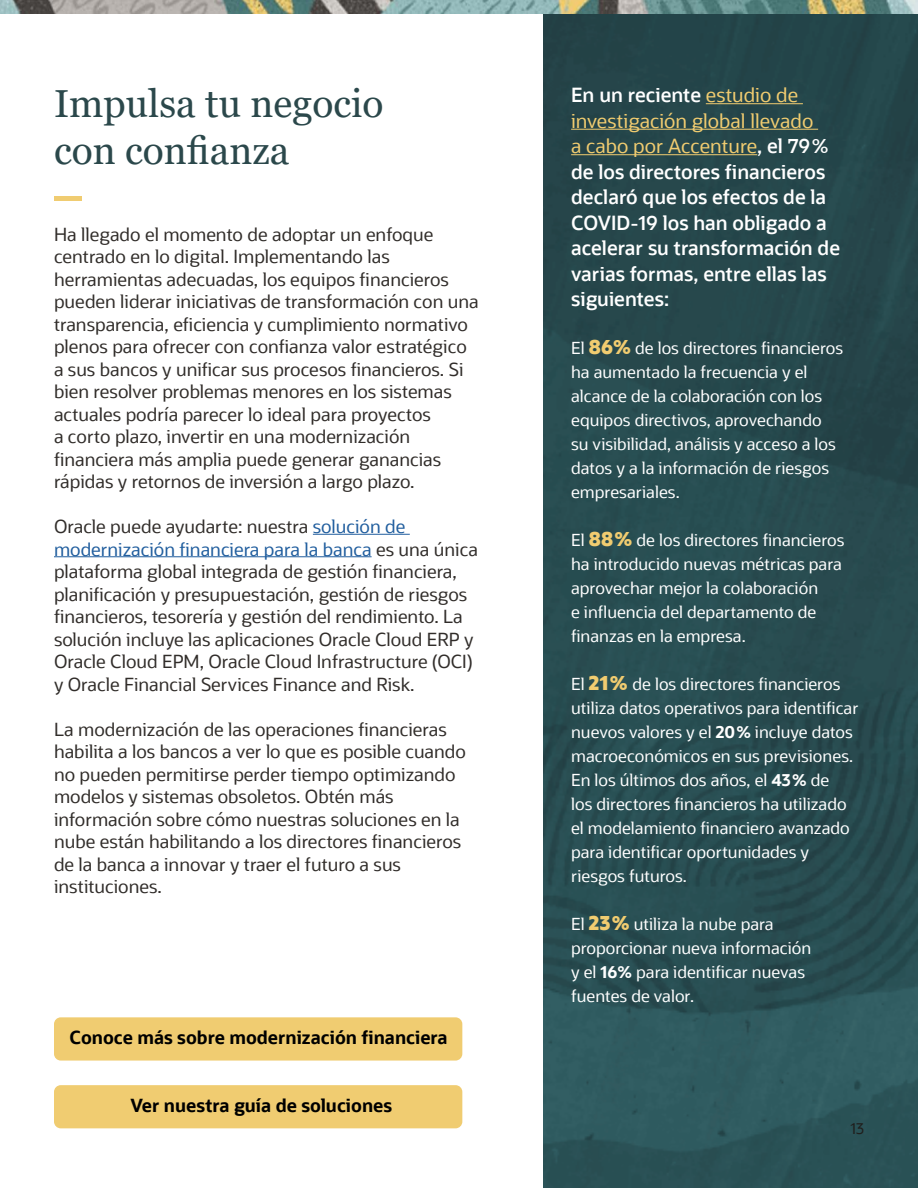
<style>
.page{position:relative;width:918px;height:1188px;background:#fff}
.page>*{position:absolute;margin:0;border:0;box-sizing:border-box;transform-origin:0 0}
.Body_Copy{font:39px/46.8px "Georgia";color:#2b484b}
.Body_Copy-2{font:600 19.5px/25.5px "Oracle Sans";color:#fff}
.Body_Copy-3{font:18px/22.5px "Oracle Sans";color:#312d2a}
.t1{font:700 18px "Oracle Sans";color:#000}
.Body_Copy-4{font:16.5px/24px "Oracle Sans";color:#fff}
.t2{font:15px "Oracle Sans";color:#201e1c}
.s1{color:#215e9e}
.s2{font-weight:400;color:#f1cc70}
.s3{font-weight:800;font-size:19.5px;color:#f1cc70}
.s4{font-weight:700}
</style>
<div class="page">
<img style="left:543px;top:13px;width:375px;height:1175px">
<hr style="left:313px;top:534px;width:97px;height:1px;background:#215e9e">
<hr style="left:54px;top:556px;width:318px;height:1px;background:#215e9e">
<div style="left:54px;top:1017px;width:408px;height:44px;background:#f0cc71;border-radius:7px"></div>
<div style="left:54px;top:1085px;width:408px;height:43px;background:#f0cc71;border-radius:7px"></div>
<hr style="left:706px;top:103px;width:97px;height:1px;background:#f1cc70">
<hr style="left:571px;top:129px;width:247px;height:1px;background:#f1cc70">
<hr style="left:571px;top:154px;width:186px;height:1px;background:#f1cc70">
<hr style="left:54px;top:197px;width:27px;height:4px;background:#f0cc71">
<img style="left:0;top:0;width:918px;height:13px">
<p class="Body_Copy" style="left:54px;top:81px;width:331px">Impulsa tu negocio con confianza</p>
<p class="Body_Copy-3" style="left:54px;top:223px;width:426px">Ha llegado el momento de adoptar un enfoque centrado en lo digital. Implementando las herramientas adecuadas, los equipos financieros pueden liderar iniciativas de transformación con una transparencia, eficiencia y cumplimiento normativo plenos para ofrecer con confianza valor estratégico a sus bancos y unificar sus procesos financieros. Si bien resolver problemas menores en los sistemas actuales podría parecer lo ideal para proyectos<br>a corto plazo, invertir en una modernización financiera más amplia puede generar ganancias rápidas y retornos de inversión a largo plazo.</p>
<p class="Body_Copy-3" style="left:54px;top:515px;width:425px">Oracle puede ayudarte: nuestra <span class="s1">solución de modernización financiera para la banca</span> es una única plataforma global integrada de gestión financiera, planificación y presupuestación, gestión de riesgos financieros, tesorería y gestión del rendimiento. La solución incluye las aplicaciones Oracle Cloud ERP y Oracle Cloud EPM, Oracle Cloud Infrastructure (OCI) y Oracle Financial Services Finance and Risk.</p>
<p class="Body_Copy-3" style="left:54px;top:718px;width:414px">La modernización de las operaciones financieras habilita a los bancos a ver lo que es posible cuando no pueden permitirse perder tiempo optimizando modelos y sistemas obsoletos. Obtén más información sobre cómo nuestras soluciones en la nube están habilitando a los directores financieros de la banca a innovar y traer el futuro a sus instituciones.</p>
<p class="t1" style="left:70px;top:1026px;width:380px">Conoce más sobre modernización financiera</p>
<p class="t1" style="left:131px;top:1094px;width:263px">Ver nuestra guía de soluciones</p>
<p class="Body_Copy-2" style="left:571px;top:83px;width:270px">En un reciente <span class="s2">estudio de investigación global llevado<br>a cabo por Accenture</span>, el 79% de los directores financieros declaró que los efectos de la<br>COVID-19 los han obligado a acelerar su transformación de varias formas, entre ellas las siguientes:</p>
<p class="Body_Copy-4" style="left:571px;top:337px;width:273px">El <span class="s3">86%</span> de los directores financieros ha aumentado la frecuencia y el alcance de la colaboración con los equipos directivos, aprovechando su visibilidad, análisis y acceso a los datos y a la información de riesgos empresariales.</p>
<p class="Body_Copy-4" style="left:571px;top:529px;width:275px">El <span class="s3">88%</span> de los directores financieros ha introducido nuevas métricas para aprovechar mejor la colaboración<br>e influencia del departamento de finanzas en la empresa.</p>
<p class="Body_Copy-4" style="left:571px;top:673px;width:289px">El <span class="s3">21%</span> de los directores financieros utiliza datos operativos para identificar nuevos valores y el <span class="s4">20%</span> incluye datos macroeconómicos en sus previsiones.</p>
<p class="Body_Copy-4" style="left:571px;top:769px;width:280px">En los últimos dos años, el <span class="s4">43%</span> de los directores financieros ha utilizado el modelamiento financiero avanzado para identificar oportunidades y riesgos futuros.</p>
<p class="Body_Copy-4" style="left:571px;top:913px;width:242px">El <span class="s3">23%</span> utiliza la nube para proporcionar nueva información y el <span class="s4">16%</span> para identificar nuevas fuentes de valor.</p>
<p class="t2" style="left:851px;top:1119px;width:15px">13</p>
</div>
